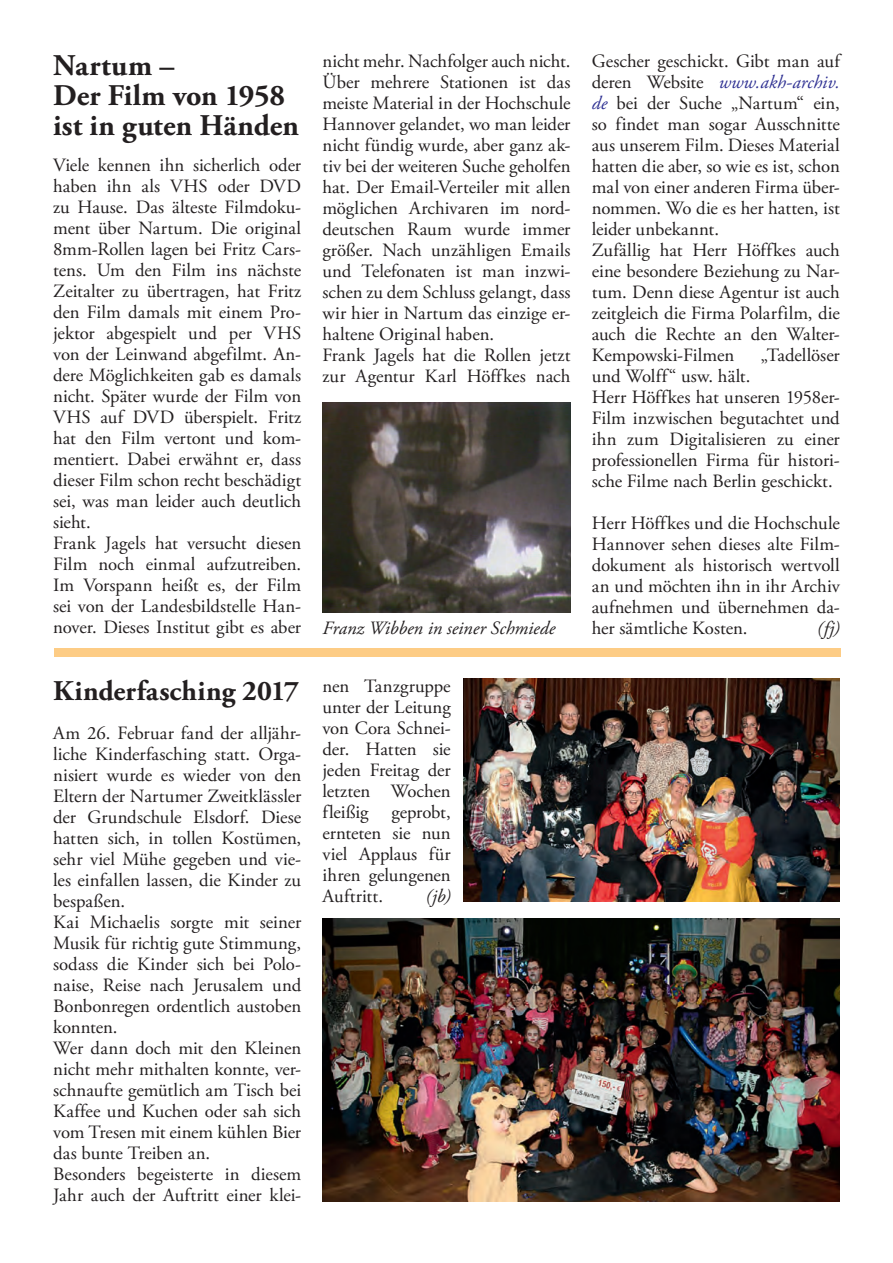
<style>
.page{position:relative;width:893px;height:1263px;background:#fff}
.page>*{position:absolute;margin:0;border:0;box-sizing:border-box;transform-origin:0 0}
.t1{font:700 30px/30px "Adobe Garamond Pro";color:#231f20}
.t2{font:700 28.5px "Adobe Garamond Pro";letter-spacing:.005em;color:#231f20}
.t3{font:18.75px/21px "Adobe Garamond Pro";color:#231f20}
.t4{font:italic 18.75px "Adobe Garamond Pro";color:#231f20}
.s1{font-style:italic;color:#2e3092}
</style>
<div class="page">
<img style="left:322px;top:402px;width:248px;height:210px">
<img style="left:463px;top:678px;width:377px;height:224px">
<img style="left:322px;top:919px;width:518px;height:282px">
<div style="left:54px;top:649px;width:786px;height:8px;background:#fdcc85"></div>
<h1 class="t1" style="left:53px;top:51px;width:247px">Nartum –<br>Der Film von 1958 ist in guten Händen</h1>
<p class="t3" style="left:53px;top:155px;width:250px">Viele kennen ihn sicherlich oder haben ihn als VHS oder DVD zu Hause. Das älteste Filmdoku&shy;ment über Nartum. Die original<br>8mm-Rollen lagen bei Fritz Cars&shy;tens. Um den Film ins nächste<br>Zeitalter zu übertragen, hat Fritz den Film damals mit einem Pro&shy;jektor abgespielt und per VHS von der Leinwand abgefilmt. An&shy;dere Möglichkeiten gab es damals nicht. Später wurde der Film von<br>VHS auf DVD überspielt. Fritz hat den Film vertont und kom&shy;mentiert. Dabei erwähnt er, dass dieser Film schon recht beschädigt sei, was man leider auch deutlich sieht.<br>Frank Jagels hat versucht diesen<br>Film noch einmal aufzutreiben.<br>Im Vorspann heißt es, der Film sei von der Landesbildstelle Han&shy;nover. Dieses Institut gibt es aber</p>
<h2 class="t2" style="left:53px;top:674px;width:247px">Kinderfasching 2017</h2>
<p class="t3" style="left:53px;top:723px;width:250px">Am 26. Februar fand der alljähr&shy;liche Kinderfasching statt. Orga&shy;nisiert wurde es wieder von den<br>Eltern der Nartumer Zweitklässler der Grundschule Elsdorf. Diese hatten sich, in tollen Kostümen, sehr viel Mühe gegeben und vie&shy;les einfallen lassen, die Kinder zu bespaßen.<br>Kai Michaelis sorgte mit seiner<br>Musik für richtig gute Stimmung, sodass die Kinder sich bei Polo&shy;naise, Reise nach Jerusalem und<br>Bonbonregen ordentlich austoben konnten.<br>Wer dann doch mit den Kleinen nicht mehr mithalten konnte, ver&shy;schnaufte gemütlich am Tisch bei<br>Kaffee und Kuchen oder sah sich vom Tresen mit einem kühlen Bier das bunte Treiben an.<br>Besonders begeisterte in diesem<br>Jahr auch der Auftritt einer klei-</p>
<p class="t3" style="left:322px;top:51px;width:250px">nicht mehr. Nachfolger auch nicht.<br>Über mehrere Stationen ist das meiste Material in der Hochschule<br>Hannover gelandet, wo man leider nicht fündig wurde, aber ganz ak&shy;tiv bei der weiteren Suche geholfen hat. Der Email-Verteiler mit allen möglichen Archivaren im nord&shy;deutschen Raum wurde immer größer. Nach unzähligen Emails und Telefonaten ist man inzwi&shy;schen zu dem Schluss gelangt, dass wir hier in Nartum das einzige er&shy;haltene Original haben.<br>Frank Jagels hat die Rollen jetzt zur Agentur Karl Höffkes nach</p>
<p class="t3" style="left:592px;top:51px;width:250px">Gescher geschickt. Gibt man auf deren Website <span class="s1">www.akh-archiv. de</span> bei der Suche „Nartum“ ein, so findet man sogar Ausschnitte aus unserem Film. Dieses Material hatten die aber, so wie es ist, schon mal von einer anderen Firma über&shy;nommen. Wo die es her hatten, ist leider unbekannt.<br>Zufällig hat Herr Höffkes auch eine besondere Beziehung zu Nar&shy;tum. Denn diese Agentur ist auch zeitgleich die Firma Polarfilm, die auch die Rechte an den Walter-<br>Kempowski-Filmen</p>
<p class="t3" style="left:761px;top:345px;width:81px">„Tadellöser</p>
<p class="t3" style="left:592px;top:366px;width:250px">und Wolff“ usw. hält.<br>Herr Höffkes hat unseren 1958er-<br>Film inzwischen begutachtet und ihn zum Digitalisieren zu einer professionellen Firma für histori&shy;sche Filme nach Berlin geschickt.</p>
<p class="t3" style="left:592px;top:513px;width:250px;text-align:justify">Herr Höffkes und die Hochschule Hannover sehen dieses alte Film&shy;dokument als historisch wertvoll an und möchten ihn in ihr Archiv aufnehmen und übernehmen da-</p>
<p class="t4" style="left:322px;top:617px;width:234px">Franz Wibben in seiner Schmiede</p>
<p class="t3" style="left:592px;top:618px;width:157px">her sämtliche Kosten.</p>
<p class="t4" style="left:817px;top:617px;width:24px">(fj)</p>
<p class="t3" style="left:322px;top:676px;width:130px;text-align:justify">nen Tanzgruppe unter der Leitung von Cora Schnei&shy;der. Hatten sie jeden Freitag der letzten Wochen fleißig geprobt, ernteten sie nun viel Applaus für ihren gelungenen Auftritt.</p>
<p class="t4" style="left:426px;top:885px;width:27px">(jb)</p>
</div>
